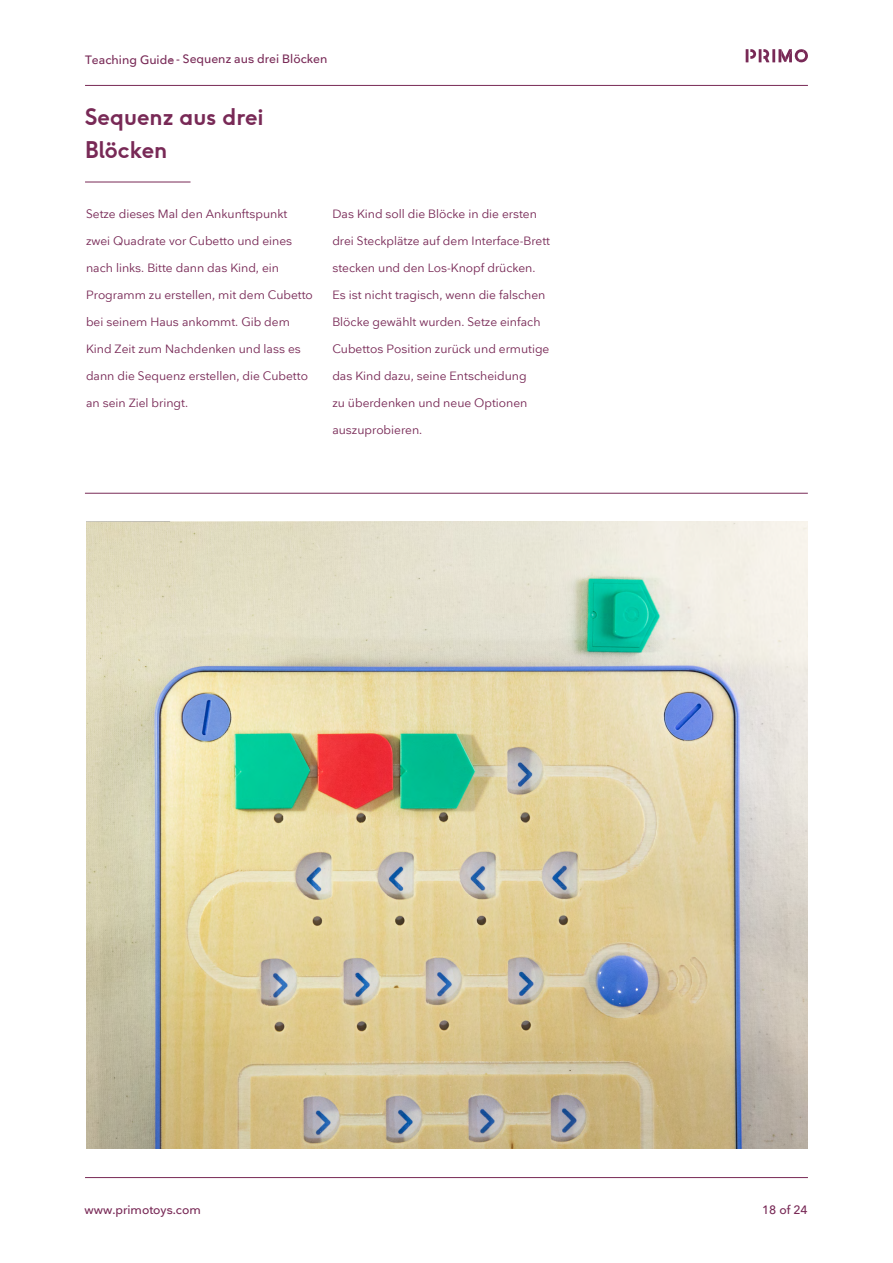
<style>
.page{position:relative;width:893px;height:1263px;background:#fff}
.page>*{position:absolute;margin:0;border:0;box-sizing:border-box;transform-origin:0 0}
.t1{font:700 22.5px/33px "F37 Ginger";color:#782956}
.t2{font:12px "Nationale";color:#782956}
.t3{font:500 12px "Nationale";color:#782956}
</style>
<div class="page">
<hr style="left:85px;top:1177px;width:723px;height:1px;background:#782956">
<hr style="left:85px;top:85px;width:723px;height:1px;background:#782956">
<svg style="left:746px;top:49px;width:62px;height:14px"></svg>
<hr style="left:85px;top:493px;width:723px;height:1px;background:#782956">
<hr style="left:85px;top:182px;width:106px;height:1px;background:#782956">
<img style="left:86px;top:521px;width:722px;height:627px">
<p class="t3" style="left:169px;top:51px;width:160px">- - Sequenz aus drei Blöcken</p>
<p class="t3" style="left:85px;top:52px;width:91px">Teaching Guide</p>
<h1 class="t1" style="left:85px;top:100px;width:180px">Sequenz aus drei<br>Blöcken</h1>
<p class="t2" style="left:86px;top:206px;width:203px">Setze dieses Mal den Ankunftspunkt</p>
<p class="t2" style="left:86px;top:233px;width:208px">zwei Quadrate vor Cubetto und eines</p>
<p class="t2" style="left:86px;top:260px;width:194px">nach links. Bitte dann das Kind, ein</p>
<p class="t2" style="left:86px;top:287px;width:228px">Programm zu erstellen, mit dem Cubetto</p>
<p class="t2" style="left:86px;top:314px;width:205px">bei seinem Haus ankommt. Gib dem</p>
<p class="t2" style="left:86px;top:341px;width:216px">Kind Zeit zum Nachdenken und lass es</p>
<p class="t2" style="left:86px;top:368px;width:223px">dann die Sequenz erstellen, die Cubetto</p>
<p class="t2" style="left:86px;top:395px;width:104px">an sein Ziel bringt.</p>
<p class="t2" style="left:332px;top:206px;width:206px">Das Kind soll die Blöcke in die ersten</p>
<p class="t2" style="left:332px;top:233px;width:219px">drei Steckplätze auf dem Interface-Brett</p>
<p class="t2" style="left:332px;top:260px;width:205px">stecken und den Los-Knopf drücken.</p>
<p class="t2" style="left:332px;top:287px;width:215px">Es ist nicht tragisch, wenn die falschen</p>
<p class="t2" style="left:332px;top:314px;width:210px">Blöcke gewählt wurden. Setze einfach</p>
<p class="t2" style="left:332px;top:341px;width:219px">Cubettos Position zurück und ermutige</p>
<p class="t2" style="left:332px;top:368px;width:196px">das Kind dazu, seine Entscheidung</p>
<p class="t2" style="left:332px;top:395px;width:197px">zu überdenken und neue Optionen</p>
<p class="t2" style="left:332px;top:422px;width:91px">auszuprobieren.</p>
<p class="t3" style="left:85px;top:1202px;width:118px">www.primotoys.com</p>
<p class="t3" style="left:762px;top:1202px;width:47px">18 of 24</p>
</div>
